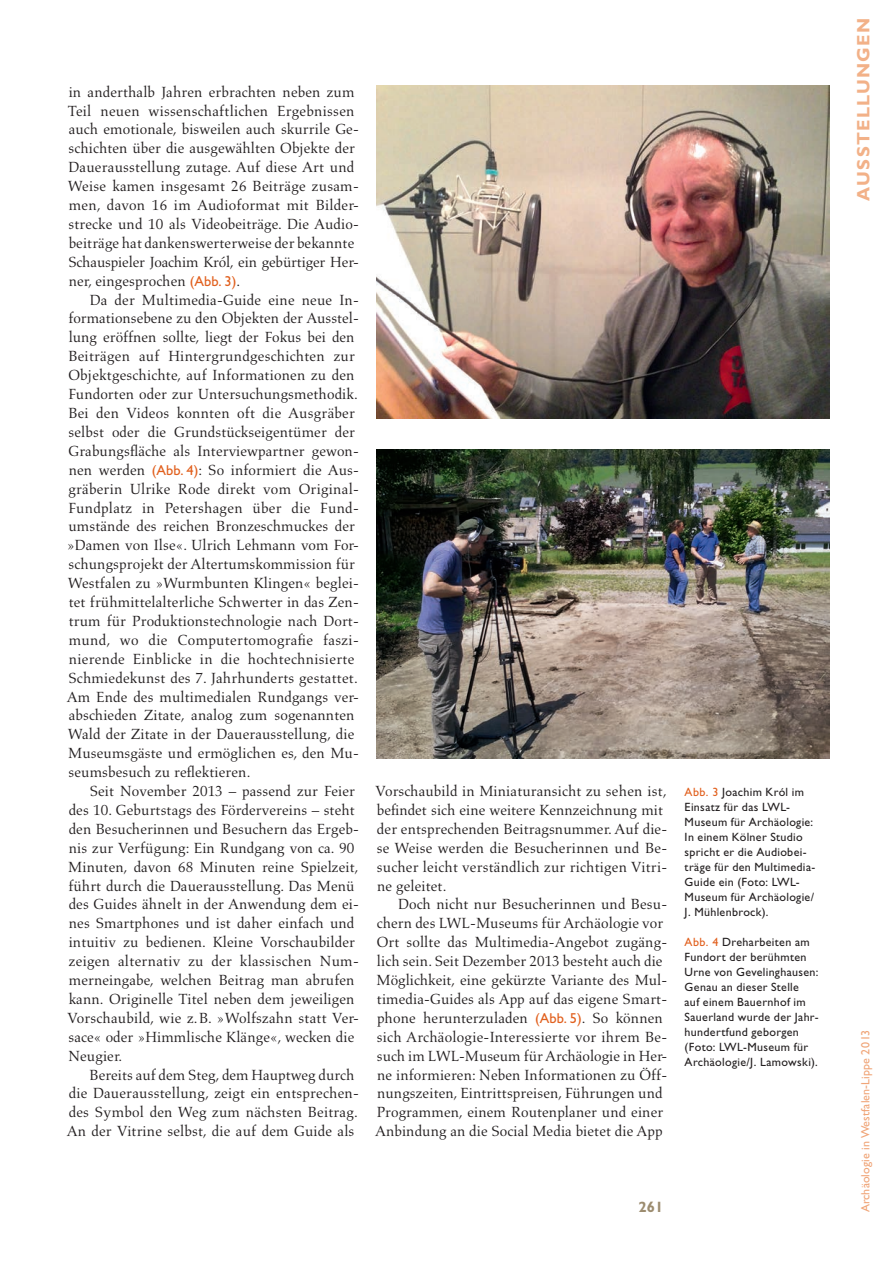
<style>
.page{position:relative;width:893px;height:1263px;background:#fff}
.page>*{position:absolute;margin:0;border:0;box-sizing:border-box;transform-origin:0 0}
.t1{font:18px "Gill Sans Std Bold 12";letter-spacing:.07em;color:#f2b188}
.t2{font:15px/18.9px "Aldus LT Std";letter-spacing:.005em;color:#231f20}
.t3{font:700 15px "Gill Sans Std";color:#9c8c6f}
.t4{font:12px/15px "Gill Sans Std";letter-spacing:.025em;color:#231f20}
.t5{font:12px "Gill Sans Std 12";letter-spacing:.01em;color:#f0a578}
.s1{font-family:"Gill Sans Std";font-size:14.4px;color:#e1601e}
.s2{color:#e1601e}
</style>
<div class="page">
<img style="left:376px;top:85px;width:453px;height:333px">
<img style="left:376px;top:449px;width:453px;height:309px">
<p class="t2" style="left:68px;top:82px;width:293px">in anderthalb Jahren erbrachten neben zum Teil neuen wissenschaftlichen Ergebnissen auch emotionale, bisweilen auch skurrile Ge&shy;schichten über die ausgewählten Objekte der Dauerausstellung zutage. Auf diese Art und Weise kamen insgesamt 26 Beiträge zusam&shy;men, davon 16 im Audioformat mit Bilder&shy;strecke und 10 als Videobeiträge. Die Audio&shy;beiträge hat dankenswerterweise der bekannte Schauspieler Joachim Król, ein gebürtiger Her&shy;ner, eingesprochen <span class="s1">(Abb. 3)</span>.</p>
<p class="t2" style="left:67px;top:290px;width:294px;text-indent:23px">Da der Multimedia-Guide eine neue In&shy;formationsebene zu den Objekten der Ausstel&shy;lung eröffnen sollte, liegt der Fokus bei den Beiträgen auf Hintergrundgeschichten zur Objektgeschichte, auf Informationen zu den Fundorten oder zur Untersuchungsmethodik.<br>Bei den Videos konnten oft die Ausgräber selbst oder die Grundstückseigentümer der Grabungsfläche als Interviewpartner gewon&shy;nen werden <span class="s1">(Abb. 4)</span>: So informiert die Aus&shy;gräberin Ulrike Rode direkt vom Original-Fundplatz in Petershagen über die Fund&shy;umstände des reichen Bronzeschmuckes der »Damen von Ilse«. Ulrich Lehmann vom For&shy;schungsprojekt der Altertumskommission für Westfalen zu »Wurmbunten Klingen« beglei&shy;tet frühmittelalterliche Schwerter in das Zen&shy;trum für Produktionstechnologie nach Dort&shy;mund, wo die Computertomografie faszi&shy;nierende Einblicke in die hochtechnisierte Schmiedekunst des 7. Jahrhunderts gestattet.<br>Am Ende des multimedialen Rundgangs ver&shy;abschieden Zitate, analog zum sogenannten Wald der Zitate in der Dauerausstellung, die Museumsgäste und ermöglichen es, den Mu&shy;seumsbesuch zu reflektieren.</p>
<p class="t2" style="left:67px;top:782px;width:293px;text-indent:23px">Seit November 2013 – passend zur Feier des 10. Geburtstags des Fördervereins – steht den Besucherinnen und Besuchern das Ergeb&shy;nis zur Verfügung: Ein Rundgang von ca. 90<br>Minuten, davon 68 Minuten reine Spielzeit, führt durch die Dauerausstellung. Das Menü des Guides ähnelt in der Anwendung dem ei&shy;nes Smartphones und ist daher einfach und intuitiv zu bedienen. Kleine Vorschaubilder zeigen alternativ zu der klassischen Num&shy;merneingabe, welchen Beitrag man abrufen kann. Originelle Titel neben dem jeweiligen Vorschaubild, wie z.B. »Wolfszahn statt Ver&shy;sace« oder »Himmlische Klänge«, wecken die Neugier.</p>
<p class="t2" style="left:67px;top:1065px;width:294px;text-indent:23px">Bereits auf dem Steg, dem Hauptweg durch die Dauerausstellung, zeigt ein entsprechen&shy;des Symbol den Weg zum nächsten Beitrag.<br>An der Vitrine selbst, die auf dem Guide als</p>
<p class="t2" style="left:375px;top:782px;width:293px">Vorschaubild in Miniaturansicht zu sehen ist, befindet sich eine weitere Kennzeichnung mit der entsprechenden Beitragsnummer. Auf die&shy;se Weise werden die Besucherinnen und Be&shy;sucher leicht verständlich zur richtigen Vitri&shy;ne geleitet.</p>
<p class="t2" style="left:375px;top:895px;width:294px;text-indent:23px">Doch nicht nur Besucherinnen und Besu&shy;chern des LWL-Museums für Archäologie vor Ort sollte das Multimedia-Angebot zugäng&shy;lich sein. Seit Dezember 2013 besteht auch die Möglichkeit, eine gekürzte Variante des Mul&shy;timedia-Guides als App auf das eigene Smart&shy;phone herunterzuladen <span class="s1">(Abb. 5)</span>. So können sich Archäologie-Interessierte vor ihrem Be&shy;such im LWL-Museum für Archäologie in Her&shy;ne informieren: Neben Informationen zu Öff&shy;nungszeiten, Eintrittspreisen, Führungen und Programmen, einem Routenplaner und einer Anbindung an die Social Media bietet die App</p>
<p class="t4" style="left:685px;top:785px;width:132px"><span class="s2">Abb. 3</span> Joachim Król im<br>Einsatz für das LWL-<br>Museum für Archäologie:<br>In einem Kölner Studio spricht er die Audiobei&shy;träge für den Multimedia-<br>Guide ein (Foto: LWL-<br>Museum für Archäologie/<br>J. Mühlenbrock).</p>
<p class="t4" style="left:685px;top:935px;width:136px"><span class="s2">Abb. 4</span> Dreharbeiten am<br>Fundort der berühmten<br>Urne von Gevelinghausen:<br>Genau an dieser Stelle<br>auf einem Bauernhof im<br>Sauerland wurde der Jahr&shy;hundertfund geborgen (Foto: LWL-Museum für<br>Archäologie/J. Lamowski).</p>
<p class="t3" style="left:638px;top:1198px;width:26px">261</p>
<p class="t1" style="left:853px;top:201px;width:184px;rotate:-90deg">AUSSTELLUNGEN</p>
<p class="t5" style="left:859px;top:1212px;width:184px;rotate:-90deg">Archäologie in Westfalen-Lippe 2013</p>
</div>
